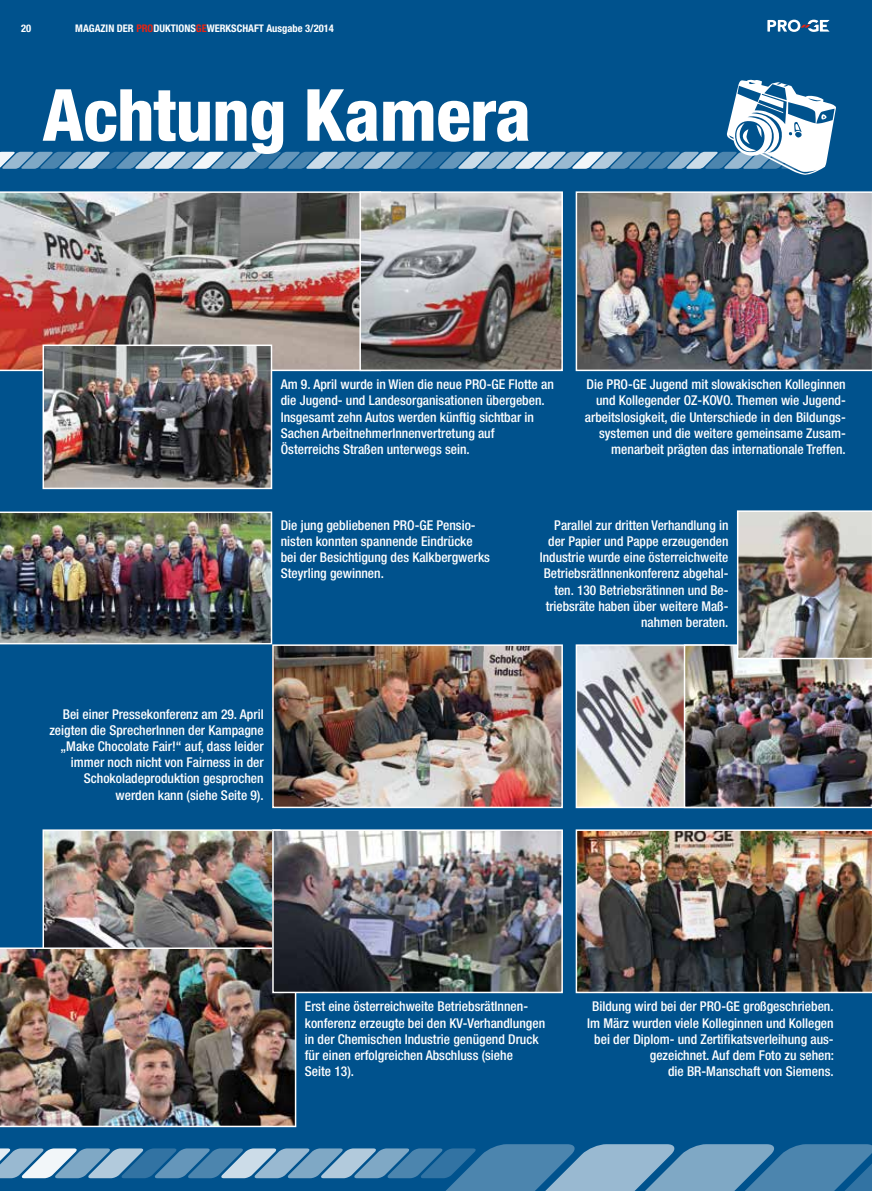
<style>
.page{position:relative;width:872px;height:1191px;background:#00528d}
.page>*{position:absolute;margin:0;border:0;box-sizing:border-box;transform-origin:0 0}
.t1{font:800 condensed 72px "Helvetica Neue LT Std";letter-spacing:-.01em;color:#fff}
.t2{font:500 condensed 13.5px/16.2px "Helvetica Neue LT Std";color:#fff;text-align:right}
.t3{font:700 condensed 10.5px "Helvetica Neue LT Std";color:#fff}
.s1{color:#e42313}
</style>
<div class="page">
<svg style="left:0;top:1144px;width:872px;height:47px"></svg>
<svg style="left:0;top:80px;width:836px;height:95px"></svg>
<img style="left:575px;top:829px;width:297px;height:164px">
<img style="left:0;top:191px;width:359px;height:180px">
<img style="left:46px;top:347px;width:223px;height:139px">
<div style="left:43px;top:344px;width:229px;height:145px;border:2px solid #fff"></div>
<img style="left:46px;top:832px;width:226px;height:115px">
<div style="left:43px;top:829px;width:238px;height:145px;border:2px solid #fff"></div>
<img style="left:0;top:947px;width:296px;height:180px">
<img style="left:362px;top:194px;width:198px;height:174px">
<div style="left:359px;top:191px;width:204px;height:180px;border:2px solid #fff"></div>
<img style="left:575px;top:191px;width:297px;height:180px">
<img style="left:0;top:511px;width:272px;height:133px">
<img style="left:275px;top:647px;width:285px;height:158px">
<div style="left:272px;top:644px;width:291px;height:164px;border:2px solid #fff"></div>
<img style="left:275px;top:832px;width:285px;height:158px">
<div style="left:272px;top:829px;width:291px;height:164px;border:2px solid #fff"></div>
<img style="left:578px;top:647px;width:106px;height:158px">
<div style="left:575px;top:644px;width:149px;height:164px;border:2px solid #fff"></div>
<img style="left:684px;top:510px;width:188px;height:298px">
<svg style="left:767px;top:20px;width:62px;height:12px"></svg>
<p class="t3" style="left:21px;top:22px;width:12px">20</p>
<p class="t3" style="left:75px;top:22px;width:260px">MAGAZIN DER <span class="s1">PRO</span>DUKTIONS<span class="s1">GE</span>WERKSCHAFT Ausgabe 3/2014</p>
<h1 class="t1" style="left:43px;top:70px;width:490px">Achtung Kamera</h1>
<p class="t2" style="left:281px;top:376px;width:274px;text-align:left">Am 9. April wurde in Wien die neue PRO-GE Flotte an die Jugend- und Landesorganisationen übergeben.<br>Insgesamt zehn Autos werden künftig sichtbar in Sachen ArbeitnehmerInnenvertretung auf Österreichs Straßen unterwegs sein.</p>
<p class="t2" style="left:585px;top:376px;width:262px">Die PRO-GE Jugend mit slowakischen Kolleginnen und Kollegender OZ-KOVO. Themen wie Jugend&shy;arbeitslosigkeit, die Unterschiede in den Bildungs&shy;systemen und die weitere gemeinsame Zusam&shy;menarbeit prägten das internationale Treffen.</p>
<p class="t2" style="left:281px;top:516px;width:211px;text-align:left">Die jung gebliebenen PRO-GE Pensio&shy;nisten konnten spannende Eindrücke bei der Besichtigung des Kalkbergwerks Steyrling gewinnen.</p>
<p class="t2" style="left:49px;top:705px;width:216px">Bei einer Pressekonferenz am 29. April zeigten die SprecherInnen der Kampagne „Make Chocolate Fair!“ auf, dass leider immer noch nicht von Fairness in der Schokoladeproduktion gesprochen werden kann (siehe Seite 9).</p>
<p class="t2" style="left:540px;top:516px;width:190px">Parallel zur dritten Verhandlung in der Papier und Pappe erzeugenden Industrie wurde eine österreichweite BetriebsrätInnenkonferenz abgehal&shy;ten. 130 Betriebsrätinnen und Be&shy;triebsräte haben über weitere Maß&shy;nahmen beraten.</p>
<p class="t2" style="left:305px;top:998px;width:242px;text-align:left">Erst eine österreichweite BetriebsrätInnen&shy;konferenz erzeugte bei den KV-Verhandlungen in der Chemischen Industrie genügend Druck für einen erfolgreichen Abschluss (siehe<br>Seite 13).</p>
<p class="t2" style="left:587px;top:998px;width:249px">Bildung wird bei der PRO-GE großgeschrieben.<br>Im März wurden viele Kolleginnen und Kollegen bei der Diplom- und Zertifikatsverleihung aus&shy;gezeichnet. Auf dem Foto zu sehen:<br>die BR-Manschaft von Siemens.</p>
</div>
